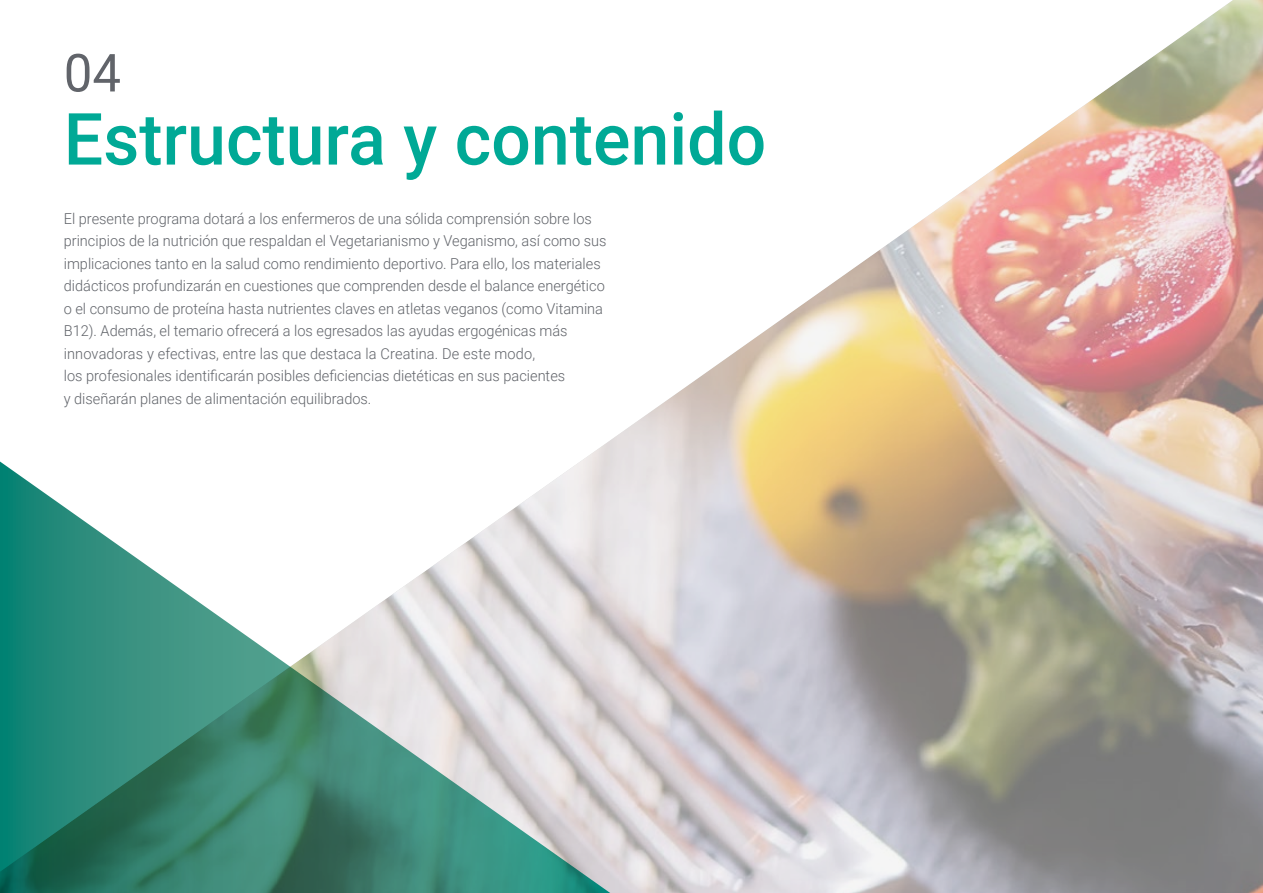
<style>
.page{position:relative;width:1263px;height:893px;background:#fff}
.page>*{position:absolute;margin:0;border:0;box-sizing:border-box;transform-origin:0 0}
.t1{font:500 72px "Roboto";color:#00a996}
.t2{font:52.5px "Roboto";color:#61646a}
.t3{font:300 15px/22.5px "Roboto";color:#61646a}
</style>
<div class="page">
<img style="left:603px;top:0;width:660px;height:893px">
<svg style="left:0;top:446px;width:640px;height:447px"></svg>
<h2 class="t2" style="left:64px;top:36px;width:59px">04</h2>
<h1 class="t1" style="left:64px;top:89px;width:704px">Estructura y contenido</h1>
<p class="t3" style="left:64px;top:207px;width:544px">El presente programa dotará a los enfermeros de una sólida comprensión sobre los principios de la nutrición que respaldan el Vegetarianismo y Veganismo, así como sus implicaciones tanto en la salud como rendimiento deportivo. Para ello, los materiales didácticos profundizarán en cuestiones que comprenden desde el balance energético o el consumo de proteína hasta nutrientes claves en atletas veganos (como Vitamina B12). Además, el temario ofrecerá a los egresados las ayudas ergogénicas más innovadoras y efectivas, entre las que destaca la Creatina. De este modo,<br>los profesionales identificarán posibles deficiencias dietéticas en sus pacientes<br>y diseñarán planes de alimentación equilibrados.</p>
</div>
